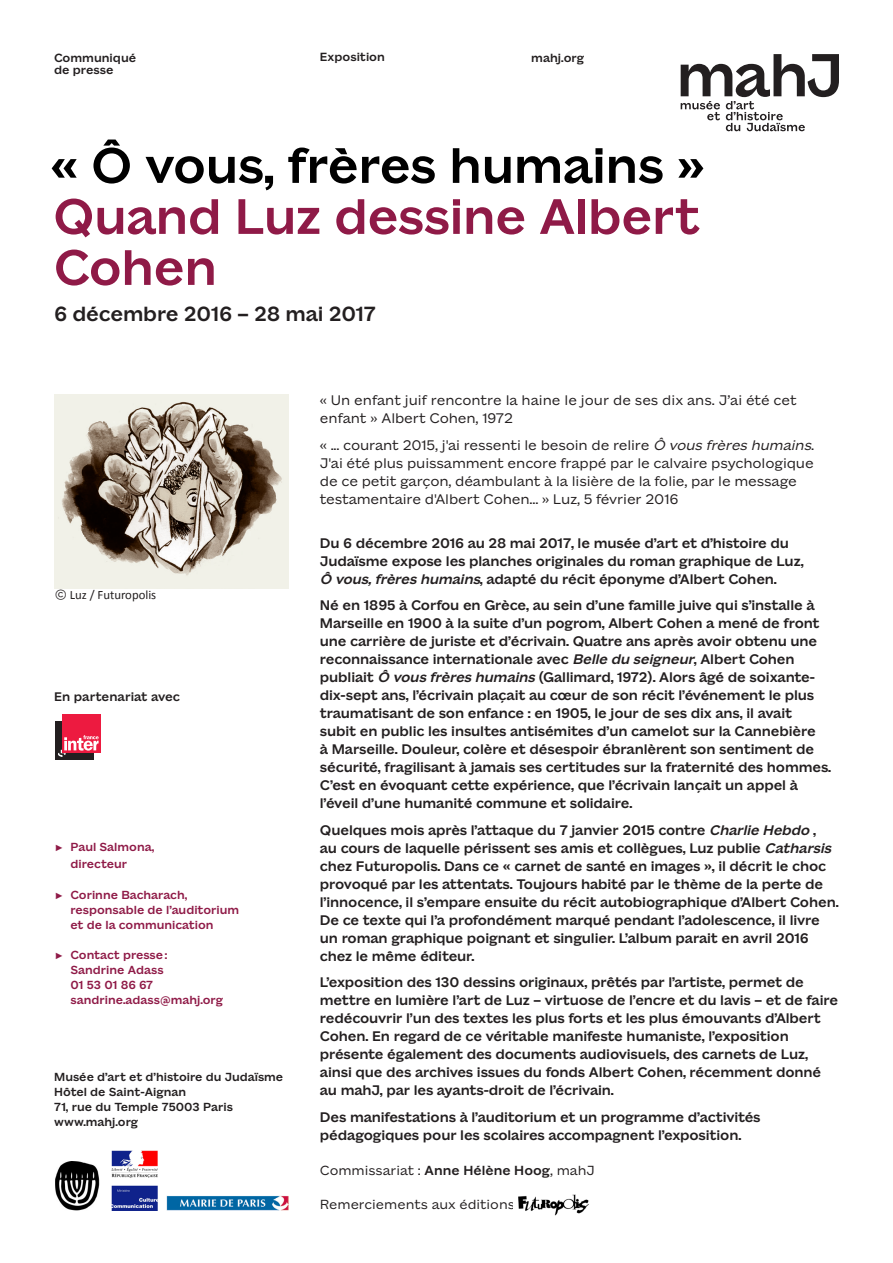
<style>
.page{position:relative;width:893px;height:1263px;background:#fff}
.page>*{position:absolute;margin:0;border:0;box-sizing:border-box;transform-origin:0 0}
.grand_titre{font:500 51px/51px "Mahj";letter-spacing:-.01em;color:#8f1a47}
.grand_titre-2{font:500 51px "Mahj";letter-spacing:-.01em;color:#000}
.grand_titre-3{font:500 21px "Mahj";letter-spacing:-.01em;color:#231f20}
.petit_titre{font:500 14.25px/18px "Mahj";letter-spacing:-.01em;color:#231f20}
.petit_titre-2{font:14.25px/18px "Mahj";letter-spacing:-.01em;color:#231f20}
.petit_titre-3{font:13.5px "Mahj";color:#231f20}
.t1{font:500 12.75px "Mahj";color:#231f20}
.t2{font:12.75px "Calibri";color:#231f20}
.t3{font:500 12.15px "Mahj";color:#231f20}
.t4{font:500 12px/15px "Mahj";color:#8f1a47}
.texte_petit{font:500 12px/15px "Mahj";color:#231f20}
.s1{font-family:"Mahj"}
.s2{font-style:italic}
.s3{font-weight:500}
</style>
<div class="page">
<svg style="left:681px;top:54px;width:158px;height:77px"></svg>
<img style="left:54px;top:394px;width:234px;height:195px">
<img style="left:55px;top:1161px;width:45px;height:49px">
<img style="left:111px;top:1151px;width:47px;height:59px">
<img style="left:167px;top:1195px;width:122px;height:15px">
<img style="left:518px;top:1194px;width:71px;height:22px">
<svg style="left:55px;top:714px;width:46px;height:46px;background:#c2435a"></svg>
<p class="t3" style="left:54px;top:47px;width:84px">Communiqué</p>
<p class="t3" style="left:54px;top:59px;width:61px">de presse</p>
<p class="t3" style="left:320px;top:46px;width:67px">Exposition</p>
<p class="t3" style="left:531px;top:47px;width:55px">mahj.org</p>
<p class="grand_titre-2" style="left:50px;top:120px;width:656px">« Ô vous, frères humains »</p>
<p class="grand_titre" style="left:53px;top:186px;width:649px">Quand Luz dessine Albert<br>Cohen</p>
<p class="grand_titre-3" style="left:54px;top:295px;width:323px">6 décembre 2016 – 28 mai 2017</p>
<p class="t2" style="left:55px;top:587px;width:103px"><span class="s1">©</span> Luz / Futuropolis</p>
<p class="t1" style="left:54px;top:685px;width:128px">En partenariat avec</p>
<p class="t4" style="left:70px;top:838px;width:85px;line-height:16.5px;text-indent:-16px">▶ Paul Salmona, directeur</p>
<p class="t4" style="left:70px;top:886px;width:170px;text-indent:-16px">▶ Corinne Bacharach, responsable de l’auditorium et de la communication</p>
<p class="t4" style="left:70px;top:946px;width:154px;text-indent:-16px">▶ Contact presse:<br>Sandrine Adass<br>01 53 01 86 67 sandrine.adass@mahj.org</p>
<p class="texte_petit" style="left:54px;top:1068px;width:231px">Musée d’art et d’histoire du Judaïsme</p>
<p class="texte_petit" style="left:54px;top:1083px;width:180px">Hôtel de Saint-Aignan<br>71, rue du Temple 75003 Paris www.mahj.org</p>
<p class="petit_titre-2" style="left:320px;top:390px;width:478px">« Un enfant juif rencontre la haine le jour de ses dix ans. J’ai été cet enfant » Albert Cohen, 1972</p>
<p class="petit_titre-2" style="left:320px;top:434px;width:497px">« ... courant 2015, j'ai ressenti le besoin de relire <span class="s2">Ô vousfrèreshumains</span>.<br>J'ai été plus puissamment encore frappé par le calvaire psychologique de ce petit garçon, déambulant à la lisière de la folie, par le message testamentaire d'Albert Cohen... » Luz, 5 février 2016</p>
<p class="petit_titre" style="left:320px;top:532px;width:485px">Du 6 décembre 2016 au 28 mai 2017, le musée d’art et d’histoire du<br>Judaïsme expose les planches originales du roman graphique de Luz,<br><span class="s2">Ô vous,frèreshumains</span>, adapté du récit éponyme d’Albert Cohen.</p>
<p class="petit_titre" style="left:320px;top:595px;width:513px">Né en 1895 à Corfou en Grèce, au sein d’une famille juive qui s’installe à Marseille en 1900 à la suite d’un pogrom, Albert Cohen a mené de front une carrière de juriste et d’écrivain. Quatre ans après avoir obtenu une reconnaissance internationale avec <span class="s2">Belleduseigneur</span>, Albert Cohen publiait <span class="s2">Ô vousfrèreshumains</span>(Gallimard, 1972). Alors âgé de soixante&shy;dix-sept ans, l’écrivain plaçait au cœur de son récit l’événement le plus traumatisant de son enfance : en 1905, le jour de ses dix ans, il avait subit en public les insultes antisémites d’un camelot sur la Cannebière<br>à Marseille. Douleur, colère et désespoir ébranlèrent son sentiment de sécurité, fragilisant à jamais ses certitudes sur la fraternité des hommes.<br>C’est en évoquant cette expérience, que l’écrivain lançait un appel à l’éveil d’une humanité commune et solidaire.</p>
<p class="petit_titre" style="left:320px;top:819px;width:520px">Quelques mois après l’attaque du 7 janvier 2015 contre <span class="s2">CharlieHebdo</span>,<br>au cours de laquelle périssent ses amis et collègues, Luz publie <span class="s2">Catharsis </span>chez Futuropolis. Dans ce « carnet de santé en images », il décrit le choc provoqué par les attentats. Toujours habité par le thème de la perte de l’innocence, il s’empare ensuite du récit autobiographique d’Albert Cohen.<br>De ce texte qui l’a profondément marqué pendant l’adolescence, il livre un roman graphique poignant et singulier. L’album parait en avril 2016 chez le même éditeur.</p>
<p class="petit_titre" style="left:320px;top:972px;width:520px">L’exposition des 130 dessins originaux, prêtés par l’artiste, permet de mettre en lumière l’art de Luz – virtuose de l’encre et du lavis – et de faire redécouvrir l’un des textes les plus forts et les plus émouvants d’Albert Cohen. En regard de ce véritable manifeste humaniste, l’exposition présente également des documents audiovisuels, des carnets de Luz, ainsi que des archives issues du fonds Albert Cohen, récemment donné au mahJ, par les ayants-droit de l’écrivain.</p>
<p class="petit_titre" style="left:320px;top:1106px;width:442px">Des manifestations à l’auditorium et un programme d’activités pédagogiques pour les scolaires accompagnent l’exposition.</p>
<p class="petit_titre-3" style="left:320px;top:1158px;width:276px">Commissariat : <span class="s3">Anne Hélène Hoog</span>, mahJ</p>
<p class="petit_titre-3" style="left:320px;top:1192px;width:196px">Remerciements aux éditions</p>
</div>
